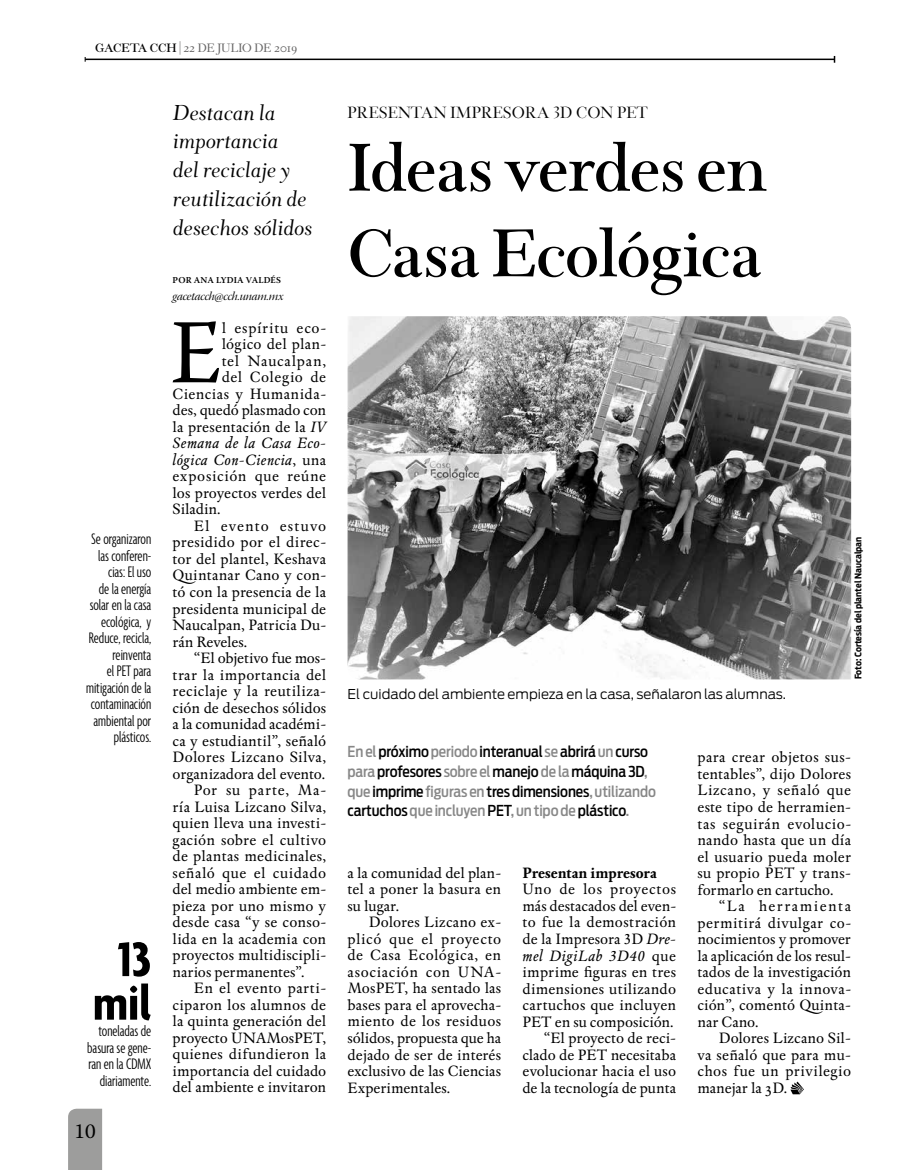
<style>
.page{position:relative;width:915px;height:1170px;background:#fff}
.page>*{position:absolute;margin:0;border:0;box-sizing:border-box;transform-origin:0 0}
.t1{font:90.9px "Warnock Pro";color:#000}
.t2{font:600 75px/85.5px "Wessex";letter-spacing:-.02em;color:#000}
.t3{font:700 condensed 52.5px/43.5px "Agenda";color:#000;text-align:center}
.t4{font:italic 24px/28.8px "Wessex";color:#000}
.t5{font:21px "Warnock Pro";color:#000}
.t6{font:18px "Wessex Roman Titling";color:#000}
.t7{font:300 extra-condensed 16.5px/16.5px "Agenda";color:#000;text-align:right}
.t8{font:15.75px/16.5px "Espinosa Nova";letter-spacing:.005em;color:#000;text-align:justify}
.t9{font:15.75px "Espinosa Nova";letter-spacing:.03em;color:#000}
.t10{font:15.75px "Espinosa Nova";letter-spacing:.045em;color:#000}
.t11{font:italic 15.75px "Espinosa Nova";letter-spacing:.025em;color:#000}
.t12{font:15.75px "Espinosa Nova";letter-spacing:.025em;color:#000}
.t13{font:15.75px "Espinosa Nova";letter-spacing:.035em;color:#000}
.t14{font:700 15.75px "Espinosa Nova";color:#000}
.t15{font:15.75px "Espinosa Nova";letter-spacing:.075em;color:#000}
.t16{font:15.75px "Espinosa Nova";letter-spacing:-.015em;color:#000}
.t17{font:500 15px/19.5px "Antenna Cond";letter-spacing:-.005em;color:#000}
.t18{font:300 13.5px "Antenna";color:#000}
.t19{font:13.5px "Wessex";color:#646363}
.t20{font:12px "Warnock Pro It Disp";letter-spacing:-.02em;color:#000}
.t21{font:700 9px "Antenna Cond";color:#000}
.t22{font:600 9px "Warnock Pro";letter-spacing:.01em;color:#000}
.s1{font-weight:600;color:#000}
.s2{font-style:italic}
.s3{font-style:normal}
.s4{color:#878787}
</style>
<div class="page">
<div style="left:68px;top:1108px;width:34px;height:61px;background:#9d9d9c"></div>
<hr style="left:85px;top:59px;width:749px;height:1px;background:#000">
<svg style="left:833px;top:56px;width:2px;height:7px"></svg>
<svg style="left:790px;top:1081px;width:13px;height:13px"></svg>
<img style="left:347px;top:316px;width:503px;height:363px">
<p class="t19" style="left:95px;top:40px;width:204px"><span class="s1">GACETA CCH</span> | 22 DE JULIO DE 2019</p>
<p class="t7" style="left:86px;top:530px;width:67px">Se organizaron las conferen&shy;cias: El uso<br>de la energía solar en la casa ecológica, y<br>Reduce, recicla, reinventa<br>el PET para mitigación de la contaminación ambiental por plásticos.</p>
<h3 class="t3" style="left:93px;top:936px;width:60px">13 mil</h3>
<p class="t7" style="left:87px;top:1022px;width:65px">toneladas de basura se gene&shy;ran en la CDMX diariamente.</p>
<h3 class="t5" style="left:74px;top:1118px;width:23px">10</h3>
<h3 class="t4" style="left:172px;top:98px;width:141px">Destacan la importancia<br>del reciclaje y reutilización de desechos sólidos</h3>
<p class="t22" style="left:172px;top:275px;width:110px">POR ANA LYDIA VALDÉS</p>
<p class="t20" style="left:172px;top:289px;width:112px">gacetacch@cch.unam.mx</p>
<h1 class="t1" style="left:170px;top:298px;width:53px">E</h1>
<p class="t10" style="left:222px;top:319px;width:106px">l espíritu eco-</p>
<p class="t8" style="left:222px;top:336px;width:106px">lógico del plan-</p>
<p class="t10" style="left:222px;top:352px;width:106px">tel Naucalpan,</p>
<p class="t9" style="left:222px;top:368px;width:106px">del Colegio de</p>
<p class="t9" style="left:172px;top:385px;width:155px">Ciencias y Humanida-</p>
<p class="t8" style="left:172px;top:402px;width:155px">des, quedó plasmado con</p>
<p class="t8" style="left:172px;top:419px;width:155px">la presentación de la <span class="s2">IV</span></p>
<p class="t11" style="left:172px;top:434px;width:155px">Semana de la Casa Eco-</p>
<p class="t11" style="left:172px;top:451px;width:155px">lógica Con-Ciencia<span class="s3">, una</span></p>
<p class="t13" style="left:172px;top:467px;width:155px">exposición que reúne</p>
<p class="t8" style="left:172px;top:485px;width:155px">los proyectos verdes del</p>
<p class="t8" style="left:172px;top:501px;width:50px">Siladin.</p>
<p class="t15" style="left:194px;top:517px;width:134px">El evento estuvo</p>
<p class="t8" style="left:172px;top:534px;width:155px">presidido por el direc-</p>
<p class="t8" style="left:172px;top:551px;width:155px">tor del plantel, Keshava</p>
<p class="t8" style="left:172px;top:567px;width:155px">Quintanar Cano y con-</p>
<p class="t8" style="left:172px;top:584px;width:155px">tó con la presencia de la</p>
<p class="t8" style="left:172px;top:600px;width:155px">presidenta municipal de</p>
<p class="t8" style="left:172px;top:617px;width:155px">Naucalpan, Patricia Du-</p>
<p class="t16" style="left:172px;top:632px;width:76px">rán Reveles.</p>
<p class="t8" style="left:194px;top:650px;width:134px">“El objetivo fue mos-</p>
<p class="t8" style="left:172px;top:666px;width:155px">trar la importancia del</p>
<p class="t12" style="left:172px;top:682px;width:155px">reciclaje y la reutiliza-</p>
<p class="t8" style="left:172px;top:699px;width:155px">ción de desechos sólidos</p>
<p class="t8" style="left:172px;top:716px;width:155px">a la comunidad académi-</p>
<p class="t8" style="left:172px;top:732px;width:155px">ca y estudiantil”, señaló</p>
<p class="t8" style="left:172px;top:749px;width:155px">Dolores Lizcano Silva,</p>
<p class="t8" style="left:172px;top:765px;width:154px">organizadora del evento.</p>
<p class="t10" style="left:194px;top:781px;width:134px">Por su parte, Ma-</p>
<p class="t8" style="left:172px;top:798px;width:155px">ría Luisa Lizcano Silva,</p>
<p class="t8" style="left:172px;top:815px;width:155px">quien lleva una investi-</p>
<p class="t8" style="left:172px;top:831px;width:155px">gación sobre el cultivo</p>
<p class="t8" style="left:172px;top:848px;width:155px">de plantas medicinales,</p>
<p class="t9" style="left:172px;top:863px;width:155px">señaló que el cuidado</p>
<p class="t8" style="left:172px;top:881px;width:155px">del medio ambiente em-</p>
<p class="t8" style="left:172px;top:897px;width:155px">pieza por uno mismo y</p>
<p class="t8" style="left:172px;top:914px;width:155px">desde casa “y se conso-</p>
<p class="t8" style="left:172px;top:930px;width:155px">lida en la academia con</p>
<p class="t8" style="left:172px;top:947px;width:155px">proyectos multidiscipli-</p>
<p class="t8" style="left:172px;top:963px;width:133px">narios permanentes”.</p>
<p class="t12" style="left:194px;top:979px;width:134px">En el evento parti-</p>
<p class="t8" style="left:172px;top:996px;width:155px">ciparon los alumnos de</p>
<p class="t8" style="left:172px;top:1013px;width:155px">la quinta generación del</p>
<p class="t8" style="left:172px;top:1029px;width:155px">proyecto UNAMosPET,</p>
<p class="t8" style="left:172px;top:1046px;width:155px">quienes difundieron la</p>
<p class="t8" style="left:172px;top:1062px;width:155px">importancia del cuidado</p>
<p class="t8" style="left:172px;top:1079px;width:155px">del ambiente e invitaron</p>
<p class="t6" style="left:347px;top:103px;width:302px">PRESENTAN IMPRESORA 3D CON PET</p>
<h2 class="t2" style="left:347px;top:126px;width:421px">Ideas verdes en<br>Casa Ecológica</h2>
<p class="t18" style="left:347px;top:685px;width:440px">El cuidado del ambiente empieza en la casa, señalaron las alumnas.</p>
<p class="t21" style="left:852px;top:679px;width:144px;rotate:-90deg">Foto: Cortesía del plantel Naucalpan</p>
<p class="t17" style="left:347px;top:742px;width:310px"><span class="s4">En el</span> próximo <span class="s4">periodo</span> interanual <span class="s4">se</span> abrirá <span class="s4">un</span> curso <span class="s4">para</span> profesores <span class="s4">sobre el</span> manejo <span class="s4">de la</span> máquina 3D<span class="s4">, que</span> imprime <span class="s4">figuras en</span> tres dimensiones<span class="s4">, utilizando </span>cartuchos <span class="s4">que incluyen</span> PET<span class="s4">, un tipo de</span> plástico<span class="s4">.</span></p>
<p class="t8" style="left:347px;top:864px;width:155px">a la comunidad del plan&shy;tel a poner la basura en su lugar.</p>
<p class="t8" style="left:347px;top:914px;width:155px;text-indent:21px">Dolores Lizcano ex&shy;plicó que el proyecto de Casa Ecológica, en asociación con UNA-MosPET, ha sentado las bases para el aprovecha&shy;miento de los residuos sólidos, propuesta que ha dejado de ser de interés exclusivo de las Ciencias Experimentales.</p>
<p class="t14" style="left:522px;top:863px;width:136px">Presentan impresora</p>
<p class="t8" style="left:522px;top:881px;width:155px;text-align:right">Uno de los proyectos más destacados del even&shy;to fue la demostración de la Impresora 3D <span class="s2">Dre&shy;mel DigiLab 3D40</span> que imprime figuras en tres dimensiones utilizando cartuchos que incluyen<br>PET en su composición. “El proyecto de reci&shy;clado de PET necesitaba evolucionar hacia el uso de la tecnología de punta</p>
<p class="t8" style="left:697px;top:749px;width:155px">para crear objetos sus&shy;tentables”, dijo Dolores Lizcano, y señaló que este tipo de herramien&shy;tas seguirán evolucio&shy;nando hasta que un día el usuario pueda moler su propio PET y trans&shy;formarlo en cartucho.</p>
<p class="t8" style="left:697px;top:898px;width:155px;text-indent:21px">“La herramienta permitirá divulgar co&shy;nocimientos y promover la aplicación de los resul&shy;tados de la investigación educativa y la innova&shy;ción”, comentó Quinta&shy;nar Cano.</p>
<p class="t8" style="left:697px;top:1030px;width:155px;text-indent:21px">Dolores Lizcano Sil&shy;va señaló que para mu&shy;chos fue un privilegio manejar la 3D.</p>
</div>
